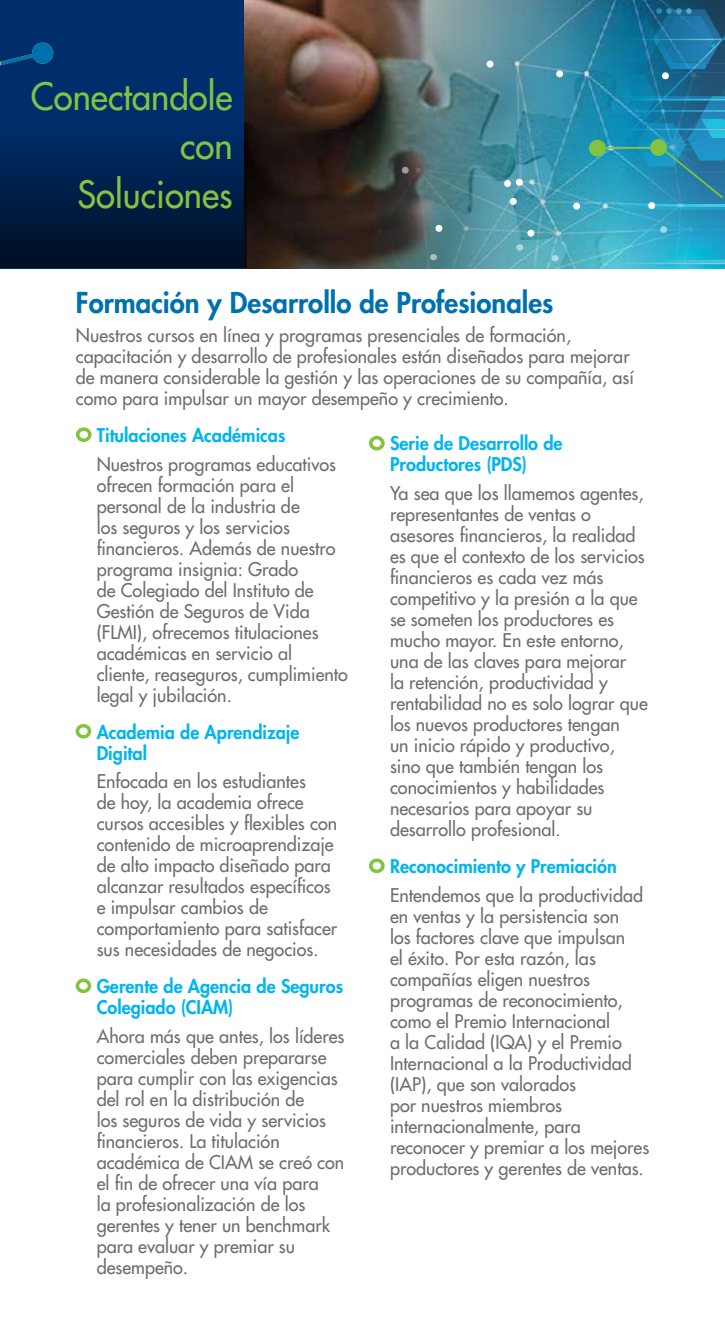
<style>
.page{position:relative;width:725px;height:1323px;background:#fff}
.page>*{position:absolute;margin:0;border:0;box-sizing:border-box;transform-origin:0 0}
.t1{font:500 36.75px/49px "Futura Std";color:#82c341;text-align:right;scale:.95 1}
.t2{font:800 28px "Futura Std";color:#0070af}
.t3{font:500 18.38px/21px "Futura Std";color:#6d6e71}
.t4{font:800 18.38px/21px "Futura Std";color:#00b5ef}
</style>
<div class="page">
<img style="left:246px;top:0;width:127px;height:268px">
<img style="left:373px;top:0;width:193px;height:268px">
<img style="left:566px;top:0;width:158px;height:268px">
<div style="left:556px;top:70px;width:7px;height:7px;background:#fff;border-radius:50%"></div>
<div style="left:662px;top:72px;width:6px;height:7px;background:#fff;border-radius:50%"></div>
<div style="left:486px;top:61px;width:7px;height:7px;background:#fff;border-radius:50%"></div>
<div style="left:573px;top:203px;width:7px;height:7px;background:#fff;border-radius:50%"></div>
<div style="left:648px;top:202px;width:7px;height:7px;background:#fff;border-radius:50%"></div>
<div style="left:515px;top:179px;width:7px;height:7px;background:#fff;border-radius:50%"></div>
<div style="left:504px;top:180px;width:7px;height:7px;background:#fff;border-radius:50%"></div>
<div style="left:509px;top:198px;width:7px;height:7px;background:#fff;border-radius:50%"></div>
<div style="left:435px;top:225px;width:7px;height:7px;background:#fff;border-radius:50%"></div>
<div style="left:527px;top:230px;width:7px;height:7px;background:#fff;border-radius:50%"></div>
<div style="left:402px;top:167px;width:6px;height:7px;background:#9e9a9b;border-radius:50%"></div>
<div style="left:430px;top:254px;width:7px;height:6px;background:#a7bebf;border-radius:50%"></div>
<svg style="left:516px;top:244px;width:7px;height:7px"></svg>
<div style="left:551px;top:255px;width:7px;height:6px;background:#aed9e0;border-radius:50%"></div>
<div style="left:660px;top:226px;width:7px;height:7px;background:#9cd5e8;border-radius:50%"></div>
<svg style="left:0;top:0;width:246px;height:268px;background:#002558"></svg>
<div style="left:76px;top:427px;width:15px;height:15px;border:4px solid #82c341;border-radius:50%"></div>
<div style="left:76px;top:724px;width:15px;height:15px;border:4px solid #82c341;border-radius:50%"></div>
<div style="left:76px;top:979px;width:15px;height:14px;border:4px solid #82c341;border-radius:50%"></div>
<div style="left:369px;top:436px;width:15px;height:14px;border:4px solid #82c341;border-radius:50%"></div>
<div style="left:369px;top:859px;width:15px;height:14px;border:4px solid #82c341;border-radius:50%"></div>
<h1 class="t1" style="left:31px;top:72px;width:214px">Conectandole con<br>Soluciones</h1>
<h2 class="t2" style="left:76px;top:285px;width:479px">Formación y Desarrollo de Profesionales</h2>
<p class="t3" style="left:76px;top:325px;width:559px">Nuestros cursos en línea y programas presenciales de formación, capacitación y desarrollo de profesionales están diseñados para mejorar de manera considerable la gestión y las operaciones de su compañía, así como para impulsar un mayor desempeño y crecimiento.</p>
<p class="t4" style="left:97px;top:425px;width:190px">Titulaciones Académicas</p>
<p class="t3" style="left:97px;top:454px;width:253px">Nuestros programas educativos ofrecen formación para el personal de la industria de<br>los seguros y los servicios financieros. Además de nuestro programa insignia: Grado<br>de Colegiado del Instituto de<br>Gestión de Seguros de Vida (FLMI), ofrecemos titulaciones académicas en servicio al cliente, reaseguros, cumplimiento legal y jubilación.</p>
<p class="t4" style="left:97px;top:721px;width:204px">Academia de Aprendizaje<br>Digital</p>
<p class="t3" style="left:97px;top:771px;width:242px">Enfocada en los estudiantes<br>de hoy, la academia ofrece cursos accesibles y flexibles con contenido de microaprendizaje de alto impacto diseñado para alcanzar resultados específicos e impulsar cambios de comportamiento para satisfacer sus necesidades de negocios.</p>
<p class="t4" style="left:97px;top:976px;width:248px">Gerente de Agencia de Seguros<br>Colegiado (CIAM)</p>
<p class="t3" style="left:97px;top:1026px;width:249px">Ahora más que antes, los líderes comerciales deben prepararse para cumplir con las exigencias del rol en la distribución de<br>los seguros de vida y servicios financieros. La titulación académica de CIAM se creó con el fin de ofrecer una vía para<br>la profesionalización de los gerentes y tener un benchmark para evaluar y premiar su desempeño.</p>
<p class="t4" style="left:390px;top:433px;width:174px">Serie de Desarrollo de<br>Productores (PDS)</p>
<p class="t3" style="left:390px;top:483px;width:259px">Ya sea que los llamemos agentes, representantes de ventas o asesores financieros, la realidad es que el contexto de los servicios financieros es cada vez más competitivo y la presión a la que se someten los productores es mucho mayor. En este entorno, una de las claves para mejorar<br>la retención, productividad y rentabilidad no es solo lograr que los nuevos productores tengan<br>un inicio rápido y productivo, sino que también tengan los conocimientos y habilidades necesarios para apoyar su desarrollo profesional.</p>
<p class="t4" style="left:390px;top:856px;width:228px">Reconocimiento y Premiación</p>
<p class="t3" style="left:390px;top:885px;width:261px">Entendemos que la productividad en ventas y la persistencia son<br>los factores clave que impulsan<br>el éxito. Por esta razón, las compañías eligen nuestros programas de reconocimiento, como el Premio Internacional<br>a la Calidad (IQA) y el Premio<br>Internacional a la Productividad (IAP), que son valorados<br>por nuestros miembros internacionalmente, para reconocer y premiar a los mejores productores y gerentes de ventas.</p>
</div>
